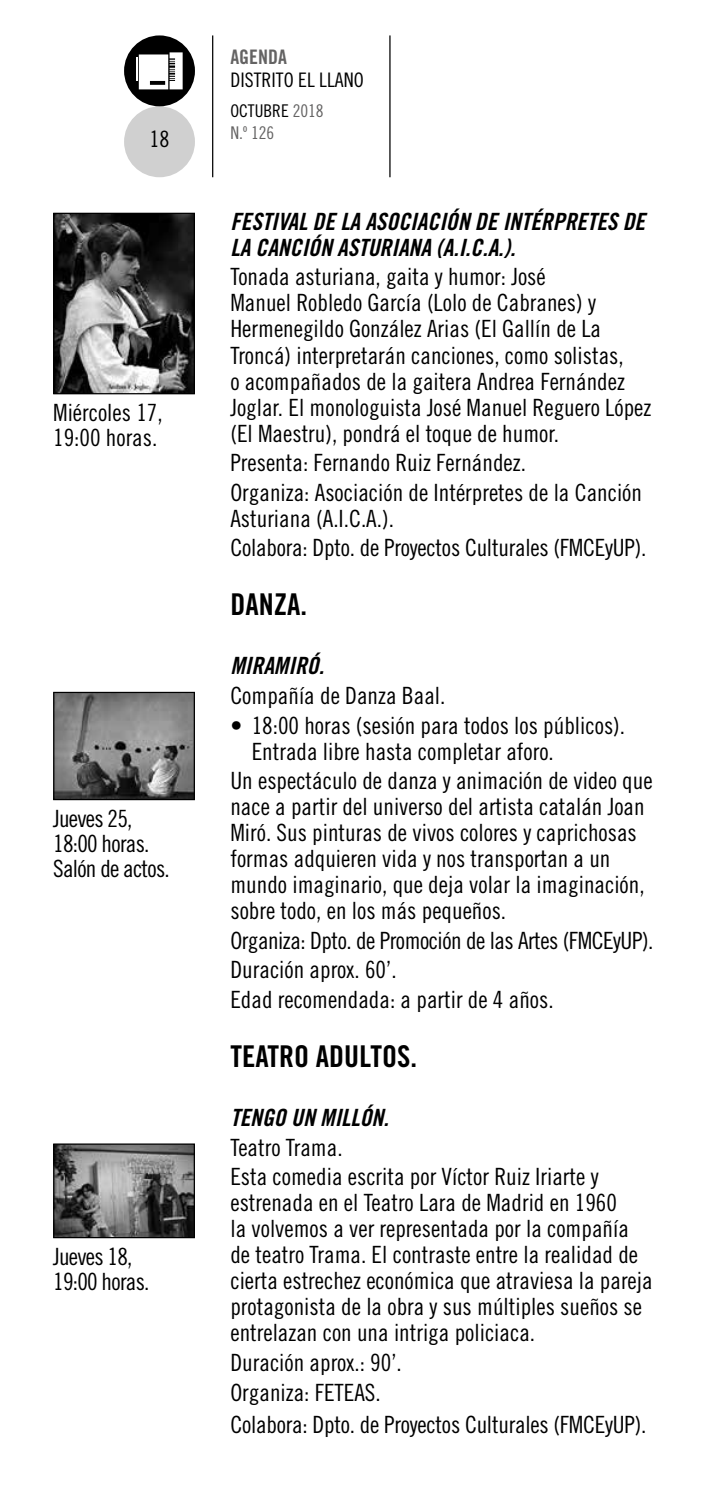
<style>
.page{position:relative;width:709px;height:1489px;background:#fff}
.page>*{position:absolute;margin:0;border:0;box-sizing:border-box;transform-origin:0 0}
.t1{font:30px "Trade Gothic LT Std Bd Cn 20";color:#000}
.t2{font:23.75px/26px "Trade Gothic LT Std Cn 18";color:#000}
.t3{font:23.75px/26px "Trade Gothic LT Std Bd Cn 20 Obl";color:#000}
.t4{font:23.75px/25px "Trade Gothic LT Std Cn 18";letter-spacing:-.03em;color:#000}
.t5{font:22.5px "Trade Gothic LT Std Cn 18";color:#000}
.t6{font:20px "Trade Gothic LT Std Cn 18";color:#000}
.t7{font:20px "Trade Gothic LT Std Bd Cn 20";color:#646363}
.t8{font:17.5px/22.5px "Trade Gothic LT Std Cn 18";color:#646363}
.s1{color:#000}
</style>
<div class="page">
<hr style="left:212px;top:35px;width:1px;height:142px;background:#000">
<hr style="left:389px;top:35px;width:1px;height:142px;background:#000">
<div style="left:124px;top:106px;width:71px;height:71px;background:#d0d0d0;border-radius:50%"></div>
<div style="left:124px;top:35px;width:71px;height:71px;background:#000;border-radius:50%"></div>
<svg style="left:139px;top:52px;width:44px;height:37px"></svg>
<hr style="left:136px;top:57px;width:2px;height:24px;background:#fff">
<img style="left:55px;top:215px;width:138px;height:177px">
<div style="left:53px;top:213px;width:142px;height:181px;border:1px solid #000"></div>
<img style="left:55px;top:693px;width:138px;height:105px">
<div style="left:53px;top:691px;width:142px;height:109px;border:1px solid #000"></div>
<img style="left:55px;top:1145px;width:138px;height:91px">
<div style="left:53px;top:1143px;width:142px;height:95px;border:1px solid #000"></div>
<p class="t5" style="left:149px;top:126px;width:21px">18</p>
<p class="t2" style="left:53px;top:400px;width:111px;line-height:25px">Miércoles 17,<br>19:00 horas.</p>
<p class="t4" style="left:53px;top:805px;width:118px">Jueves 25,<br>18:00 horas.<br>Salón de actos.</p>
<p class="t4" style="left:53px;top:1243px;width:98px">Jueves 18,<br>19:00 horas.</p>
<p class="t7" style="left:230px;top:45px;width:58px">AGENDA</p>
<p class="t6" style="left:230px;top:68px;width:135px">DISTRITO EL LLANO</p>
<p class="t8" style="left:230px;top:99px;width:95px"><span class="s1">OCTUBRE</span> 2018<br>N.º 126</p>
<p class="t3" style="left:230px;top:209px;width:416px">FESTIVAL DE LA ASOCIACIÓN DE INTÉRPRETES DE<br>LA CANCIÓN ASTURIANA (A.I.C.A.).</p>
<p class="t2" style="left:230px;top:264px;width:422px">Tonada asturiana, gaita y humor: José<br>Manuel Robledo García (Lolo de Cabranes) y Hermenegildo González Arias (El Gallín de La Troncá) interpretarán canciones, como solistas,<br>o acompañados de la gaitera Andrea Fernández Joglar. El monologuista José Manuel Reguero López (El Maestru), pondrá el toque de humor.</p>
<p class="t2" style="left:230px;top:447px;width:413px;line-height:29.5px">Presenta: Fernando Ruiz Fernández.<br>Organiza: Asociación de Intérpretes de la Canción</p>
<p class="t2" style="left:230px;top:503px;width:417px;line-height:29.5px">Asturiana (A.I.C.A.).<br>Colabora: Dpto. de Proyectos Culturales (FMCEyUP).</p>
<p class="t1" style="left:230px;top:586px;width:78px">DANZA.</p>
<p class="t3" style="left:230px;top:653px;width:95px">MIRAMIRÓ.</p>
<p class="t2" style="left:230px;top:682px;width:216px">Compañía de Danza Baal.</p>
<p class="t2" style="left:252px;top:711px;width:375px;text-indent:-21px">• 18:00 horas (sesión para todos los públicos).<br>Entrada libre hasta completar aforo.</p>
<p class="t2" style="left:230px;top:767px;width:424px">Un espectáculo de danza y animación de video que nace a partir del universo del artista catalán Joan Miró. Sus pinturas de vivos colores y caprichosas formas adquieren vida y nos transportan a un mundo imaginario, que deja volar la imaginación, sobre todo, en los más pequeños.</p>
<p class="t2" style="left:230px;top:925px;width:424px;line-height:29.5px">Organiza: Dpto. de Promoción de las Artes (FMCEyUP).<br>Duración aprox. 60’.<br>Edad recomendada: a partir de 4 años.</p>
<p class="t1" style="left:230px;top:1038px;width:188px">TEATRO ADULTOS.</p>
<p class="t3" style="left:230px;top:1104px;width:160px">TENGO UN MILLÓN.</p>
<p class="t2" style="left:230px;top:1132px;width:370px;line-height:29.5px">Teatro Trama.<br>Esta comedia escrita por Víctor Ruiz Iriarte y</p>
<p class="t2" style="left:230px;top:1189px;width:424px">estrenada en el Teatro Lara de Madrid en 1960<br>la volvemos a ver representada por la compañía de teatro Trama. El contraste entre la realidad de cierta estrechez económica que atraviesa la pareja protagonista de la obra y sus múltiples sueños se entrelazan con una intriga policiaca.</p>
<p class="t2" style="left:230px;top:1347px;width:173px;line-height:29.5px">Duración aprox.: 90’.<br>Organiza: FETEAS.</p>
<p class="t2" style="left:230px;top:1410px;width:417px">Colabora: Dpto. de Proyectos Culturales (FMCEyUP).</p>
</div>
